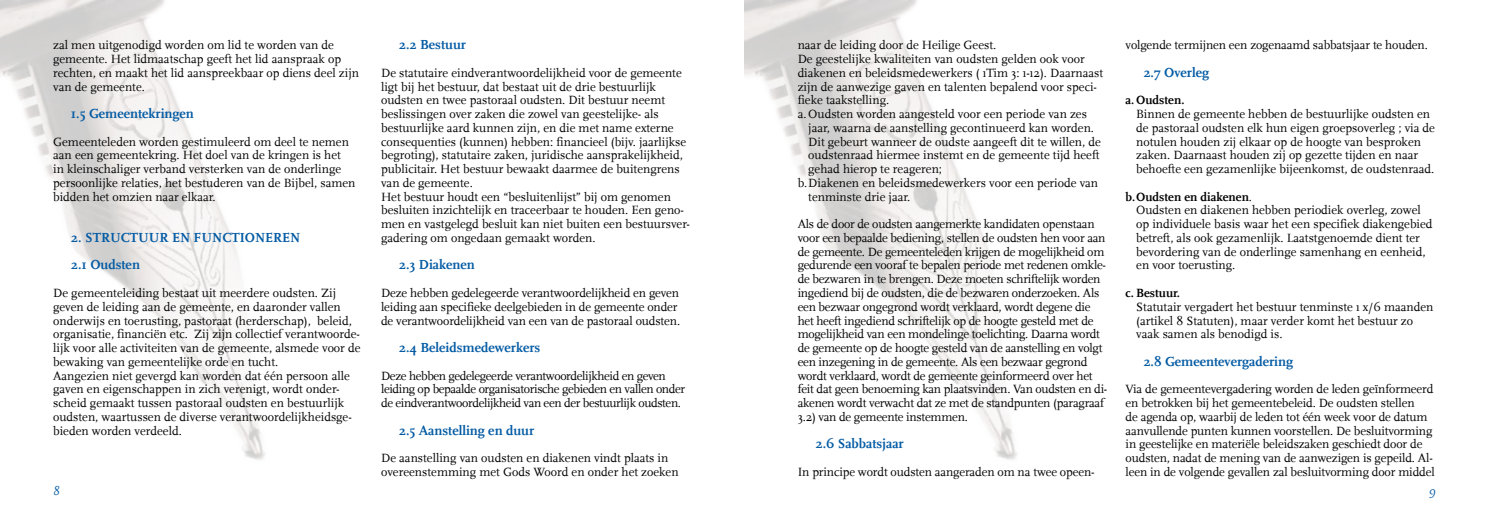
<style>
.page{position:relative;width:1489px;height:525px;background:#fff}
.page>*{position:absolute;margin:0;border:0;box-sizing:border-box;transform-origin:0 0}
.t1{font:700 13.75px/27.5px "Scala";color:#045ba4}
.t2{font:12.5px/13.8px "Scala";color:#000}
.t3{font:12.5px/13.8px "Scala";letter-spacing:-.02em;color:#000}
.t4{font:12.5px/13.8px "Scala";letter-spacing:-.03em;color:#000}
.t5{font:700 12.5px "Scala";color:#000}
.t6{font:italic 12.5px "Scala";color:#045ba4}
.s1{font-weight:700}
</style>
<div class="page">
<img style="left:0;top:0;width:265px;height:460px">
<img style="left:744px;top:0;width:273px;height:460px">
<p class="t2" style="left:53px;top:38px;width:307px">zal men uitgenodigd worden om lid te worden van de gemeente. Het lidmaatschap geeft het lid aanspraak op rechten, en maakt het lid aanspreekbaar op diens deel zijn van de gemeente.</p>
<p class="t1" style="left:71px;top:100px;width:124px">1.5 Gemeentekringen</p>
<p class="t2" style="left:53px;top:135px;width:304px">Gemeenteleden worden gestimuleerd om deel te nemen aan een gemeentekring. Het doel van de kringen is het<br>in kleinschaliger verband versterken van de onderlinge persoonlijke relaties, het bestuderen van de Bijbel, samen bidden het omzien naar elkaar.</p>
<p class="t1" style="left:71px;top:224px;width:231px">2. STRUCTUUR EN FUNCTIONEREN<br>2.1 Oudsten</p>
<p class="t2" style="left:53px;top:286px;width:309px">De gemeenteleiding bestaat uit meerdere oudsten. Zij geven de leiding aan de gemeente, en daaronder vallen onderwijs en toerusting, pastoraat (herderschap), beleid, organisatie, financiën etc. Zij zijn collectief verantwoorde&shy;lijk voor alle activiteiten van de gemeente, alsmede voor de bewaking van gemeentelijke orde en tucht.<br>Aangezien niet gevergd kan worden dat één persoon alle gaven en eigenschappen in zich verenigt, wordt onder&shy;scheid gemaakt tussen pastoraal oudsten en bestuurlijk oudsten, waartussen de diverse verantwoordelijkheidsge&shy;bieden worden verdeeld.</p>
<p class="t1" style="left:399px;top:31px;width:69px">2.2 Bestuur</p>
<p class="t2" style="left:381px;top:66px;width:310px">De statutaire eindverantwoordelijkheid voor de gemeente ligt bij het bestuur, dat bestaat uit de drie bestuurlijk oudsten en twee pastoraal oudsten. Dit bestuur neemt beslissingen over zaken die zowel van geestelijke- als bestuurlijke aard kunnen zijn, en die met name externe consequenties (kunnen) hebben: financieel (bijv. jaarlijkse begroting), statutaire zaken, juridische aansprakelijkheid, publicitair. Het bestuur bewaakt daarmee de buitengrens van de gemeente.<br>Het bestuur houdt een “besluitenlijst” bij om genomen besluiten inzichtelijk en traceerbaar te houden. Een geno&shy;men en vastgelegd besluit kan niet buiten een bestuursver&shy;gadering om ongedaan gemaakt worden.</p>
<p class="t1" style="left:399px;top:251px;width:78px">2.3 Diakenen</p>
<p class="t2" style="left:381px;top:286px;width:300px">Deze hebben gedelegeerde verantwoordelijkheid en geven leiding aan specifieke deelgebieden in de gemeente onder de verantwoordelijkheid van een van de pastoraal oudsten.</p>
<p class="t1" style="left:399px;top:334px;width:143px">2.4 Beleidsmedewerkers</p>
<p class="t4" style="left:381px;top:368px;width:305px">Deze hebben gedelegeerde verantwoordelijkheid en geven leiding op bepaalde organisatorische gebieden en vallen onder de eindverantwoordelijkheid van een der bestuurlijk oudsten.</p>
<p class="t1" style="left:399px;top:416px;width:137px">2.5 Aanstelling en duur</p>
<p class="t2" style="left:381px;top:451px;width:299px">De aanstelling van oudsten en diakenen vindt plaats in overeenstemming met Gods Woord en onder het zoeken</p>
<p class="t2" style="left:797px;top:38px;width:307px">naar de leiding door de Heilige Geest.<br>De geestelijke kwaliteiten van oudsten gelden ook voor diakenen en beleidsmedewerkers ( 1Tim 3: 1-12). Daarnaast zijn de aanwezige gaven en talenten bepalend voor speci&shy;fieke taakstelling.<br>a.Oudsten worden aangesteld voor een periode van zes</p>
<p class="t2" style="left:808px;top:121px;width:287px">jaar, waarna de aanstelling gecontinueerd kan worden.</p>
<p class="t2" style="left:808px;top:135px;width:294px">Dit gebeurt wanneer de oudste aangeeft dit te willen, de</p>
<p class="t2" style="left:808px;top:148px;width:293px">oudstenraad hiermee instemt en de gemeente tijd heeft</p>
<p class="t2" style="left:808px;top:162px;width:135px">gehad hierop te reageren;</p>
<p class="t2" style="left:797px;top:176px;width:302px">b.Diakenen en beleidsmedewerkers voor een periode van</p>
<p class="t2" style="left:808px;top:190px;width:103px">tenminste drie jaar.</p>
<p class="t3" style="left:797px;top:217px;width:311px">Als de door de oudsten aangemerkte kandidaten openstaan voor een bepaalde bediening, stellen de oudsten hen voor aan de gemeente. De gemeenteleden krijgen de mogelijkheid om gedurende een vooraf te bepalen periode met redenen omkle&shy;de bezwaren in te brengen. Deze moeten schriftelijk worden ingediend bij de oudsten, die de bezwaren onderzoeken. Als een bezwaar ongegrond wordt verklaard, wordt degene die het heeft ingediend schriftelijk op de hoogte gesteld met de mogelijkheid van een mondelinge toelichting. Daarna wordt de gemeente op de hoogte gesteld van de aanstelling en volgt een inzegening in de gemeente. Als een bezwaar gegrond wordt verklaard, wordt de gemeente geinformeerd over het feit dat geen benoeming kan plaatsvinden. Van oudsten en di&shy;akenen wordt verwacht dat ze met de standpunten (paragraaf 3.2) van de gemeente instemmen.</p>
<p class="t1" style="left:815px;top:430px;width:90px">2.6 Sabbatsjaar</p>
<p class="t2" style="left:797px;top:465px;width:298px">In principe wordt oudsten aangeraden om na twee opeen-</p>
<p class="t2" style="left:1125px;top:38px;width:304px">volgende termijnen een zogenaamd sabbatsjaar te houden.</p>
<p class="t1" style="left:1143px;top:59px;width:67px">2.7 Overleg</p>
<p class="t5" style="left:1125px;top:93px;width:60px">a.Oudsten.</p>
<p class="t2" style="left:1136px;top:107px;width:300px">Binnen de gemeente hebben de bestuurlijke oudsten en de pastoraal oudsten elk hun eigen groepsoverleg ; via de notulen houden zij elkaar op de hoogte van besproken zaken. Daarnaast houden zij op gezette tijden en naar behoefte een gezamenlijke bijeenkomst, de oudstenraad.</p>
<p class="t2" style="left:1136px;top:190px;width:298px;text-indent:-11px"><span class="s1">b.Oudsten en diakenen</span>.<br>Oudsten en diakenen hebben periodiek overleg, zowel op individuele basis waar het een specifiek diakengebied betreft, als ook gezamenlijk. Laatstgenoemde dient ter bevordering van de onderlinge samenhang en eenheid, en voor toerusting.</p>
<p class="t5" style="left:1125px;top:286px;width:56px">c. Bestuur.</p>
<p class="t2" style="left:1136px;top:300px;width:299px">Statutair vergadert het bestuur tenminste 1 x/6 maanden (artikel 8 Statuten), maar verder komt het bestuur zo vaak samen als benodigd is.</p>
<p class="t1" style="left:1143px;top:347px;width:151px">2.8 Gemeentevergadering</p>
<p class="t2" style="left:1125px;top:382px;width:310px">Via de gemeentevergadering worden de leden geïnformeerd en betrokken bij het gemeentebeleid. De oudsten stellen<br>de agenda op, waarbij de leden tot één week voor de datum aanvullende punten kunnen voorstellen. De besluitvorming in geestelijke en materiële beleidszaken geschiedt door de oudsten, nadat de mening van de aanwezigen is gepeild. Al&shy;leen in de volgende gevallen zal besluitvorming door middel</p>
<p class="t6" style="left:53px;top:484px;width:8px">8</p>
<p class="t6" style="left:1428px;top:484px;width:8px">9</p>
</div>
